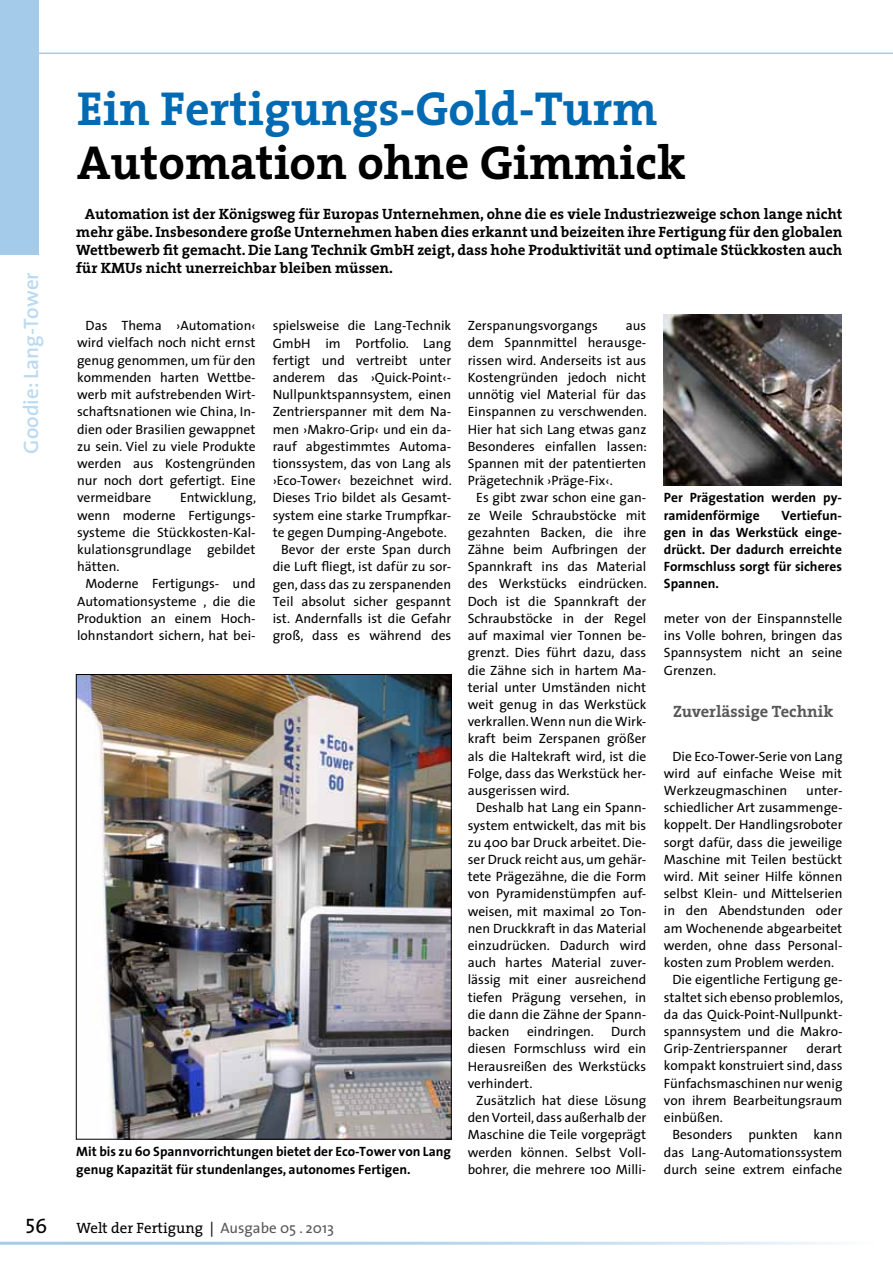
<style>
.page{position:relative;width:893px;height:1263px;background:#fff}
.page>*{position:absolute;margin:0;border:0;box-sizing:border-box;transform-origin:0 0}
.t1{font:700 48px "The Serif";color:#006ab3}
.t2{font:700 48px "The Serif";color:#000}
.t3{font:600 21px "The Sans";color:#bddaf0}
.t4{font:21px "The Sans Regular Caps";color:#000}
.t5{font:700 16.5px "The Serif";color:#58585a}
.t6{font:700 15px/18px "The Serif";color:#000;text-align:justify}
.t7{font:15px "The Serif";color:#000}
.t8{font:13.5px/17.2px "The Sans";color:#000;text-align:justify}
.t9{font:700 13.5px/17.2px "The Sans";color:#000}
.s1{font-family:"The Sans"}
.s2{font-family:"The Sans";color:#58585a}
</style>
<div class="page">
<div style="left:0;top:0;width:38px;height:255px;background:#a4ccea"></div>
<hr style="left:38px;top:53px;width:855px;height:1px;background:#a4ccea">
<hr style="left:0;top:1242px;width:876px;height:3px;background:#a4ccea">
<img style="left:78px;top:676px;width:372px;height:461px">
<img style="left:664px;top:314px;width:178px;height:171px">
<h2 class="t3" style="left:14px;top:454px;width:183px;rotate:-90deg">Goodie: Lang-Tower</h2>
<h1 class="t1" style="left:77px;top:69px;width:582px">Ein Fertigungs-Gold-Turm</h1>
<h1 class="t2" style="left:77px;top:123px;width:610px">Automation ohne Gimmick</h1>
<p class="t6" style="left:76px;top:205px;width:768px;text-indent:9px">Automation ist der Königsweg für Europas Unternehmen, ohne die es viele Industriezweige schon lange nicht mehr gäbe. Insbesondere große Unternehmen haben dies erkannt und beizeiten ihre Fertigung für den globalen Wettbewerb fit gemacht. Die Lang Technik GmbH zeigt, dass hohe Produktivität und optimale Stückkosten auch für KMUs nicht unerreichbar bleiben müssen.</p>
<p class="t8" style="left:77px;top:317px;width:180px;text-indent:9px">Das Thema ›Automation‹ wird vielfach noch nicht ernst genug genommen, um für den kommenden harten Wettbe&shy;werb mit aufstrebenden Wirt&shy;schaftsnationen wie China, In&shy;dien oder Brasilien gewappnet zu sein. Viel zu viele Produkte werden aus Kostengründen nur noch dort gefertigt. Eine vermeidbare</p>
<p class="t8" style="left:77px;top:489px;width:181px;text-indent:103px">Entwicklung, wenn moderne Fertigungs&shy;systeme die Stückkosten-Kal&shy;kulationsgrundlage gebildet hätten.</p>
<p class="t8" style="left:77px;top:575px;width:180px;text-indent:9px">Moderne Fertigungs- und Automationsysteme , die die Produktion an einem Hoch&shy;lohnstandort sichern, hat bei-</p>
<p class="t8" style="left:273px;top:317px;width:181px;text-align:center">spielsweise die Lang-Technik<br>GmbH im Portfolio. Lang fertigt und vertreibt unter anderem das ›Quick-Point‹-<br>Nullpunktspannsystem, einen<br>Zentrierspanner mit dem Na&shy;men ›Makro-Grip‹ und ein da&shy;rauf abgestimmtes Automa&shy;tionssystem, das von Lang als ›Eco-Tower‹ bezeichnet wird.<br>Dieses Trio bildet als Gesamt&shy;system eine starke Trumpfkar&shy;te gegen Dumping-Angebote.<br>Bevor der erste Span durch die Luft fliegt, ist dafür zu sor&shy;gen, dass das zu zerspanenden<br>Teil absolut sicher gespannt ist. Andernfalls ist die Gefahr groß, dass es während des</p>
<p class="t9" style="left:76px;top:1143px;width:376px">Mit bis zu 60 Spannvorrichtungen bietet der Eco-Tower von Lang genug Kapazität für stundenlanges, autonomes Fertigen.</p>
<p class="t8" style="left:468px;top:317px;width:131px">Zerspanungsvorgangs</p>
<p class="t8" style="left:468px;top:317px;width:181px;text-indent:158px">aus dem Spannmittel herausge&shy;rissen wird. Anderseits ist aus Kostengründen jedoch nicht unnötig viel Material für das Einspannen zu verschwenden.<br>Hier hat sich Lang etwas ganz Besonderes einfallen lassen:<br>Spannen mit der patentierten Prägetechnik ›Präge-Fix‹.</p>
<p class="t8" style="left:468px;top:489px;width:181px;text-align:left;text-indent:9px">Es gibt zwar schon eine gan&shy;ze Weile Schraubstöcke mit gezahnten Backen, die ihre<br>Zähne beim Aufbringen der<br>Spannkraft ins das Material des Werkstücks eindrücken.<br>Doch ist die Spannkraft der<br>Schraubstöcke in der Regel auf maximal vier Tonnen be&shy;grenzt. Dies führt dazu, dass die Zähne sich in hartem Ma&shy;terial unter Umständen nicht weit genug in das Werkstück verkrallen. Wenn nun die Wirk&shy;kraft beim Zerspanen größer als die Haltekraft wird, ist die<br>Folge, dass das Werkstück her&shy;ausgerissen wird.</p>
<p class="t8" style="left:468px;top:799px;width:180px;text-indent:9px">Deshalb hat Lang ein Spann&shy;system entwickelt, das mit bis zu 400 bar Druck arbeitet. Die&shy;ser Druck reicht aus, um gehär&shy;tete Prägezähne, die die Form von Pyramidenstümpfen auf&shy;weisen, mit maximal 20 Ton&shy;nen Druckkraft in das Material einzudrücken. Dadurch wird auch hartes Material zuver&shy;lässig mit einer ausreichend tiefen Prägung versehen, in die dann die Zähne der Spann&shy;backen</p>
<p class="t8" style="left:468px;top:1022px;width:180px;text-indent:143px">Durch diesen Formschluss wird ein Herausreißen des Werkstücks verhindert.</p>
<p class="t8" style="left:468px;top:1091px;width:180px;text-indent:9px">Zusätzlich hat diese Lösung den Vorteil, dass außerhalb der Maschine die Teile vorgeprägt werden können. Selbst Voll&shy;bohrer, die mehrere 100 Milli-</p>
<p class="t8" style="left:527px;top:1022px;width:68px">eindringen.</p>
<p class="t9" style="left:664px;top:489px;width:180px">Per Prägestation werden py&shy;ramidenförmige</p>
<p class="t9" style="left:664px;top:506px;width:180px;text-align:justify;text-indent:118px">Vertiefun&shy;gen in das Werkstück einge&shy;drückt. Der dadurch erreichte Formschluss sorgt für sicheres Spannen.</p>
<p class="t8" style="left:664px;top:609px;width:180px">meter von der Einspannstelle ins Volle bohren, bringen das Spannsystem nicht an seine Grenzen.</p>
<p class="t5" style="left:673px;top:697px;width:162px">Zuverlässige Technik</p>
<p class="t8" style="left:664px;top:747px;width:180px;text-indent:9px">Die Eco-Tower-Serie von Lang wird auf einfache Weise mit Werkzeugmaschinen</p>
<p class="t8" style="left:806px;top:781px;width:38px">unter-</p>
<p class="t8" style="left:664px;top:798px;width:180px">schiedlicher Art zusammenge-</p>
<p class="t8" style="left:664px;top:816px;width:180px">koppelt. Der Handlingsroboter</p>
<p class="t8" style="left:664px;top:833px;width:180px">sorgt dafür, dass die jeweilige</p>
<p class="t8" style="left:664px;top:850px;width:180px">Maschine mit Teilen bestückt</p>
<p class="t8" style="left:664px;top:867px;width:180px">wird. Mit seiner Hilfe können</p>
<p class="t8" style="left:664px;top:885px;width:180px">selbst Klein- und Mittelserien</p>
<p class="t8" style="left:664px;top:902px;width:180px">in den Abendstunden oder</p>
<p class="t8" style="left:664px;top:919px;width:180px">am Wochenende abgearbeitet</p>
<p class="t8" style="left:664px;top:936px;width:180px">werden, ohne dass Personal-</p>
<p class="t8" style="left:664px;top:953px;width:172px">kosten zum Problem werden.</p>
<p class="t8" style="left:672px;top:971px;width:172px">Die eigentliche Fertigung ge-</p>
<p class="t8" style="left:664px;top:988px;width:181px">staltet sich ebenso problemlos,</p>
<p class="t8" style="left:664px;top:1005px;width:180px">da das Quick-Point-Nullpunkt-</p>
<p class="t8" style="left:664px;top:1022px;width:180px">spannsystem und die Makro-</p>
<p class="t8" style="left:664px;top:1039px;width:125px">Grip-Zentrierspanner</p>
<p class="t8" style="left:664px;top:1039px;width:180px;text-indent:143px">derart kompakt konstruiert sind, dass Fünfachsmaschinen nur wenig von ihrem Bearbeitungsraum einbüßen.</p>
<p class="t8" style="left:664px;top:1126px;width:180px;text-indent:9px">Besonders punkten kann das Lang-Automationssystem durch seine extrem einfache</p>
<h2 class="t4" style="left:26px;top:1214px;width:23px">56</h2>
<p class="t7" style="left:77px;top:1216px;width:259px">Welt der Fertigung <span class="s1">|</span> <span class="s2">Ausgabe 05 . 2013</span></p>
</div>
